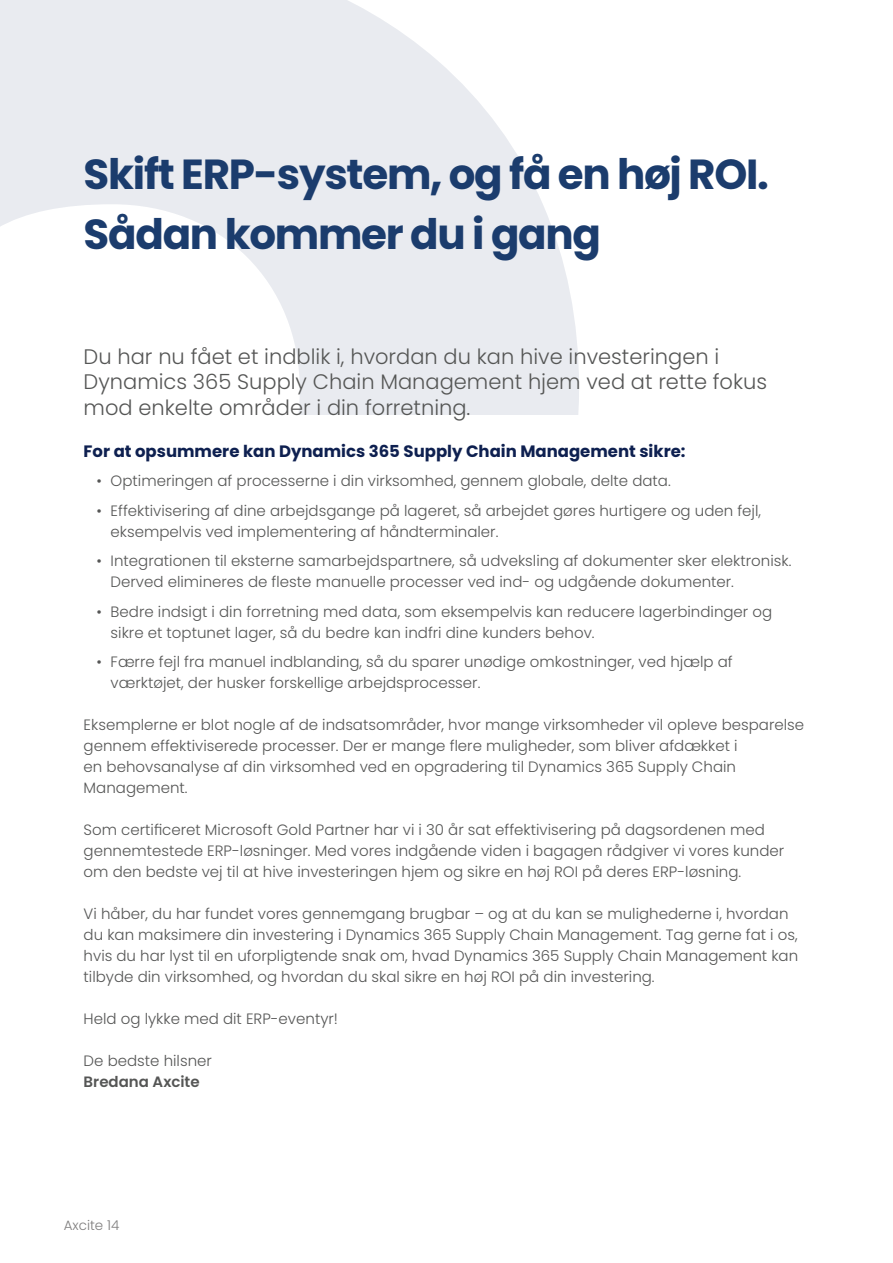
<style>
.page{position:relative;width:893px;height:1263px;background:#fff}
.page>*{position:absolute;margin:0;border:0;box-sizing:border-box;transform-origin:0 0}
.t1{font:700 42px/60px "Poppins";letter-spacing:-.03em;color:#1b3c6d}
.t2{font:300 21px/25.5px "Poppins";color:#555655}
.t3{font:700 16.5px "Poppins";color:#0e2050}
.t4{font:300 15px/21px "Poppins";color:#555655}
.t5{font:600 15px "Poppins";color:#555655}
.t6{font:300 13.5px "Poppins";color:#7f7e7e}
</style>
<div class="page">
<svg style="left:0;top:0;width:579px;height:415px;fill:#e9ebf0"></svg>
<h1 class="t1" style="left:84px;top:144px;width:687px">Skift ERP-system, og få en høj ROI.<br>Sådan kommer du i gang</h1>
<h2 class="t2" style="left:84px;top:343px;width:685px">Du har nu fået et indblik i, hvordan du kan hive investeringen i<br>Dynamics 365 Supply Chain Management hjem ved at rette fokus mod enkelte områder i din forretning.</h2>
<p class="t3" style="left:84px;top:441px;width:603px">For at opsummere kan Dynamics 365 Supply Chain Management sikre:</p>
<p class="t4" style="left:96px;top:470px;width:576px">• Optimeringen af processerne i din virksomhed, gennem globale, delte data.</p>
<p class="t4" style="left:111px;top:500px;width:652px;text-indent:-14px">• Effektivisering af dine arbejdsgange på lageret, så arbejdet gøres hurtigere og uden fejl, eksempelvis ved implementering af håndterminaler.</p>
<p class="t4" style="left:111px;top:550px;width:682px;text-indent:-14px">• Integrationen til eksterne samarbejdspartnere, så udveksling af dokumenter sker elektronisk.<br>Derved elimineres de fleste manuelle processer ved ind- og udgående dokumenter.</p>
<p class="t4" style="left:111px;top:601px;width:663px;text-indent:-14px">• Bedre indsigt i din forretning med data, som eksempelvis kan reducere lagerbindinger og sikre et toptunet lager, så du bedre kan indfri dine kunders behov.</p>
<p class="t4" style="left:111px;top:651px;width:623px;text-indent:-14px">• Færre fejl fra manuel indblanding, så du sparer unødige omkostninger, ved hjælp af værktøjet, der husker forskellige arbejdsprocesser.</p>
<p class="t4" style="left:84px;top:714px;width:722px">Eksemplerne er blot nogle af de indsatsområder, hvor mange virksomheder vil opleve besparelse gennem effektiviserede processer. Der er mange flere muligheder, som bliver afdækket i<br>en behovsanalyse af din virksomhed ved en opgradering til Dynamics 365 Supply Chain Management.</p>
<p class="t4" style="left:84px;top:819px;width:702px">Som certificeret Microsoft Gold Partner har vi i 30 år sat effektivisering på dagsordenen med gennemtestede ERP-løsninger. Med vores indgående viden i bagagen rådgiver vi vores kunder om den bedste vej til at hive investeringen hjem og sikre en høj ROI på deres ERP-løsning.</p>
<p class="t4" style="left:84px;top:903px;width:716px">Vi håber, du har fundet vores gennemgang brugbar – og at du kan se mulighederne i, hvordan du kan maksimere din investering i Dynamics 365 Supply Chain Management. Tag gerne fat i os, hvis du har lyst til en uforpligtende snak om, hvad Dynamics 365 Supply Chain Management kan tilbyde din virksomhed, og hvordan du skal sikre en høj ROI på din investering.</p>
<p class="t4" style="left:84px;top:1008px;width:256px">Held og lykke med dit ERP-eventyr!</p>
<p class="t4" style="left:84px;top:1050px;width:130px">De bedste hilsner</p>
<p class="t5" style="left:84px;top:1073px;width:118px">Bredana Axcite</p>
<p class="t6" style="left:64px;top:1218px;width:57px">Axcite 14</p>
</div>
